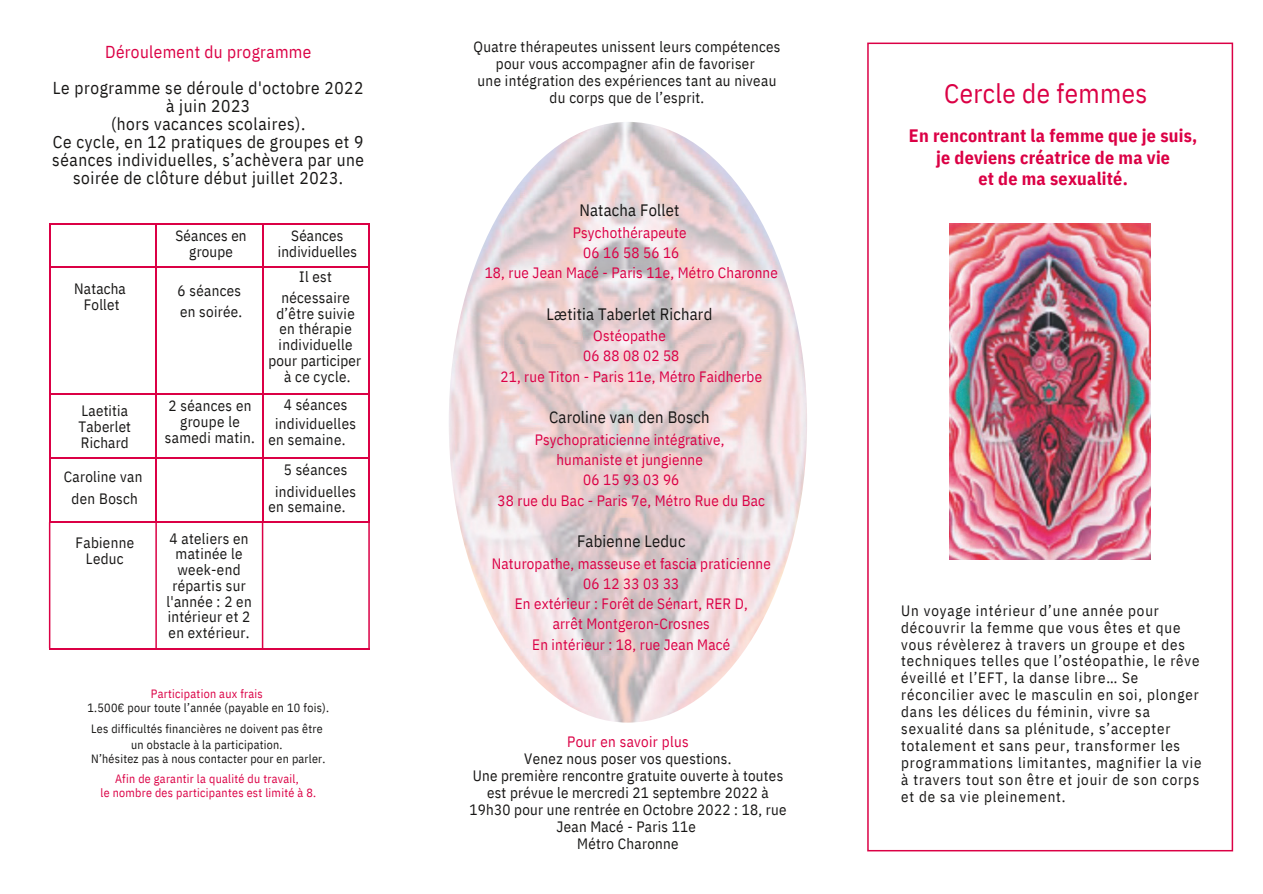
<style>
.page{position:relative;width:1263px;height:894px;background:#fff}
.page>*{position:absolute;margin:0;border:0;box-sizing:border-box;transform-origin:0 0}
.t1{font:27px "IBM Plex Sans Cond";letter-spacing:.015em;color:#db0045}
.t2{font:700 18px/21.3px "IBM Plex Sans Cond";letter-spacing:.015em;color:#db0045;text-align:center}
.t3{font:17.25px/18px "IBM Plex Sans Cond";letter-spacing:.035em;color:#171615;text-align:center}
.t4{font:17.25px "IBM Plex Sans Cond";letter-spacing:.02em;color:#db0045}
.t5{font:16.5px "IBM Plex Sans Cond";letter-spacing:.015em;color:#171615}
.t6{font:15px/15.8px "IBM Plex Sans Cond";letter-spacing:.02em;color:#171615;text-align:center}
.t7{font:15px/16.8px "IBM Plex Sans Cond";letter-spacing:.06em;color:#171615}
.t8{font:15px/20.2px "IBM Plex Sans Cond";letter-spacing:.015em;color:#db0045;text-align:center}
.t9{font:12px/21px "IBM Plex Sans Cond";letter-spacing:.02em;color:#171615;text-align:center}
.t10{font:12px/14px "IBM Plex Sans Cond";letter-spacing:.025em;color:#db0045;text-align:center}
</style>
<div class="page">
<svg style="left:867px;top:43px;width:366px;height:808px"></svg>
<img style="left:950px;top:224px;width:200px;height:335px">
<img style="left:449px;top:122px;width:358px;height:600px;border-radius:50%">
<hr style="left:156px;top:648px;width:107px;height:1px;background:#db0045">
<hr style="left:155px;top:225px;width:2px;height:41px;background:#db0045">
<hr style="left:155px;top:267px;width:2px;height:126px;background:#db0045">
<hr style="left:155px;top:395px;width:2px;height:62px;background:#db0045">
<hr style="left:155px;top:458px;width:2px;height:62px;background:#db0045">
<hr style="left:49px;top:522px;width:1px;height:126px;background:#db0045">
<hr style="left:155px;top:522px;width:2px;height:126px;background:#db0045">
<hr style="left:49px;top:648px;width:107px;height:1px;background:#db0045">
<hr style="left:49px;top:223px;width:107px;height:2px;background:#db0045">
<hr style="left:49px;top:225px;width:1px;height:41px;background:#db0045">
<hr style="left:156px;top:223px;width:107px;height:2px;background:#db0045">
<hr style="left:49px;top:266px;width:107px;height:1px;background:#db0045">
<hr style="left:49px;top:267px;width:1px;height:126px;background:#db0045">
<hr style="left:156px;top:266px;width:107px;height:1px;background:#db0045">
<hr style="left:263px;top:266px;width:107px;height:1px;background:#db0045">
<hr style="left:49px;top:393px;width:107px;height:2px;background:#db0045">
<hr style="left:49px;top:395px;width:1px;height:62px;background:#db0045">
<hr style="left:156px;top:393px;width:107px;height:2px;background:#db0045">
<hr style="left:263px;top:393px;width:107px;height:2px;background:#db0045">
<hr style="left:49px;top:457px;width:107px;height:1px;background:#db0045">
<hr style="left:49px;top:458px;width:1px;height:62px;background:#db0045">
<hr style="left:156px;top:457px;width:107px;height:1px;background:#db0045">
<hr style="left:263px;top:457px;width:107px;height:1px;background:#db0045">
<hr style="left:49px;top:520px;width:107px;height:2px;background:#db0045">
<hr style="left:156px;top:520px;width:107px;height:2px;background:#db0045">
<hr style="left:263px;top:520px;width:107px;height:2px;background:#db0045">
<hr style="left:263px;top:223px;width:107px;height:2px;background:#db0045">
<hr style="left:262px;top:225px;width:1px;height:41px;background:#db0045">
<hr style="left:368px;top:225px;width:2px;height:41px;background:#db0045">
<hr style="left:262px;top:267px;width:1px;height:126px;background:#db0045">
<hr style="left:368px;top:267px;width:2px;height:126px;background:#db0045">
<hr style="left:262px;top:395px;width:1px;height:62px;background:#db0045">
<hr style="left:368px;top:395px;width:2px;height:62px;background:#db0045">
<hr style="left:262px;top:458px;width:1px;height:62px;background:#db0045">
<hr style="left:368px;top:458px;width:2px;height:62px;background:#db0045">
<hr style="left:262px;top:522px;width:1px;height:126px;background:#db0045">
<hr style="left:368px;top:522px;width:2px;height:126px;background:#db0045">
<hr style="left:263px;top:648px;width:107px;height:1px;background:#db0045">
<p class="t4" style="left:105px;top:40px;width:208px">Déroulement du programme</p>
<p class="t3" style="left:52px;top:78px;width:313px">Le programme se déroule d'octobre 2022 à juin 2023<br>(hors vacances scolaires).<br>Ce cycle, en 12 pratiques de groupes et 9 séances individuelles, s’achèvera par une soirée de clôture début juillet 2023.</p>
<p class="t6" style="left:74px;top:281px;width:53px">Natacha<br>Follet</p>
<p class="t6" style="left:79px;top:402px;width:54px;text-align:left">Laetitia<br>Taberlet<br>Richard</p>
<p class="t6" style="left:64px;top:465px;width:80px;line-height:22.5px">Caroline van den Bosch</p>
<p class="t6" style="left:76px;top:534px;width:60px">Fabienne<br>Leduc</p>
<p class="t6" style="left:176px;top:227px;width:73px">Séances en groupe</p>
<p class="t6" style="left:178px;top:279px;width:66px;line-height:21.3px;text-align:left">6 séances en soirée.</p>
<p class="t6" style="left:165px;top:397px;width:92px">2 séances en groupe le samedi matin.</p>
<p class="t6" style="left:166px;top:530px;width:87px">4 ateliers en matinée le week-end répartis sur l'année : 2 en intérieur et 2 en extérieur.</p>
<p class="t6" style="left:278px;top:227px;width:81px">Séances individuelles</p>
<p class="t6" style="left:281px;top:265px;width:70px;line-height:21.3px">Il est nécessaire</p>
<p class="t6" style="left:268px;top:305px;width:94px">d’être suivie en thérapie individuelle pour participer à ce cycle.</p>
<p class="t6" style="left:275px;top:394px;width:82px;line-height:19px">4 séances individuelles</p>
<p class="t6" style="left:268px;top:424px;width:80px;line-height:30.3px;text-align:right">en semaine.<br>5 séances</p>
<p class="t6" style="left:268px;top:483px;width:89px;text-align:left;text-indent:7px">individuelles en semaine.</p>
<p class="t10" style="left:151px;top:686px;width:113px">Participation aux frais</p>
<p class="t9" style="left:87px;top:696px;width:243px">1.500€ pour toute l’année (payable en 10 fois).<br>Les difficultés financières ne doivent pas être</p>
<p class="t9" style="left:91px;top:737px;width:236px;line-height:14px">un obstacle à la participation.<br>N’hésitez pas à nous contacter pour en parler.</p>
<p class="t10" style="left:100px;top:771px;width:217px">Afin de garantir la qualité du travail,<br>le nombre des participantes est limité à 8.</p>
<p class="t6" style="left:473px;top:38px;width:309px;line-height:16.8px">Quatre thérapeutes unissent leurs compétences pour vous accompagner afin de favoriser<br>une intégration des expériences tant au niveau du corps que de l’esprit.</p>
<p class="t5" style="left:579px;top:199px;width:102px">Natacha Follet</p>
<p class="t8" style="left:485px;top:222px;width:295px">Psychothérapeute<br>06 16 58 56 16<br>18, rue Jean Macé - Paris 11e, Métro Charonne</p>
<p class="t5" style="left:547px;top:303px;width:167px">Lætitia Taberlet Richard</p>
<p class="t8" style="left:500px;top:325px;width:263px">Ostéopathe<br>06 88 08 02 58<br>21, rue Titon - Paris 11e, Métro Faidherbe</p>
<p class="t5" style="left:549px;top:406px;width:162px">Caroline van den Bosch</p>
<p class="t8" style="left:498px;top:429px;width:269px">Psychopraticienne intégrative,<br>humaniste et jungienne<br>06 15 93 03 96<br>38 rue du Bac - Paris 7e, Métro Rue du Bac</p>
<p class="t5" style="left:577px;top:530px;width:110px">Fabienne Leduc</p>
<p class="t8" style="left:492px;top:552px;width:281px">Naturopathe, masseuse et fascia praticienne<br>06 12 33 03 33<br>En extérieur : Forêt de Sénart, RER D,<br>arrêt Montgeron-Crosnes<br>En intérieur : 18, rue Jean Macé</p>
<p class="t8" style="left:567px;top:731px;width:123px">Pour en savoir plus</p>
<p class="t6" style="left:469px;top:750px;width:319px;line-height:16.8px">Venez nous poser vos questions.<br>Une première rencontre gratuite ouverte à toutes est prévue le mercredi 21 septembre 2022 à 19h30 pour une rentrée en Octobre 2022 : 18, rue Jean Macé - Paris 11e<br>Métro Charonne</p>
<h1 class="t1" style="left:944px;top:76px;width:204px">Cercle de femmes</h1>
<p class="t2" style="left:909px;top:125px;width:290px">En rencontrant la femme que je suis, je deviens créatrice de ma vie<br>et de ma sexualité.</p>
<p class="t7" style="left:901px;top:601px;width:302px">Un voyage intérieur d’une année pour découvrir la femme que vous êtes et que vous révèlerez à travers un groupe et des techniques telles que l’ostéopathie, le rêve éveillé et l’EFT, la danse libre… Se réconcilier avec le masculin en soi, plonger dans les délices du féminin, vivre sa sexualité dans sa plénitude, s’accepter totalement et sans peur, transformer les programmations limitantes, magnifier la vie à travers tout son être et jouir de son corps et de sa vie pleinement.</p>
</div>
